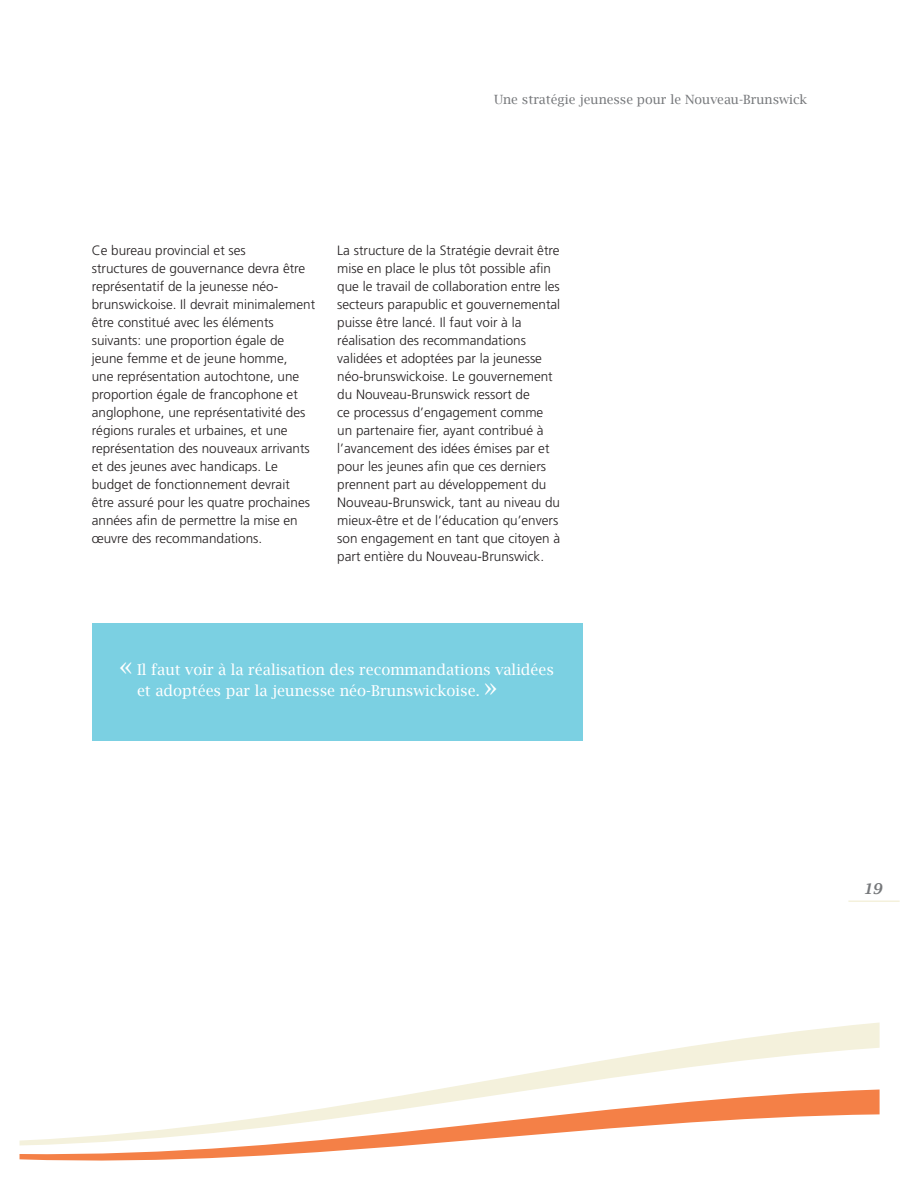
<style>
.page{position:relative;width:918px;height:1188px;background:#fff}
.page>*{position:absolute;margin:0;border:0;box-sizing:border-box;transform-origin:0 0}
.t1{font:15px/21px "Lucida Bright";color:#fff}
.t2{font:italic 600 15px "Lucida Bright";color:#76787b}
.t3{font:300 13.5px/18px "Frutiger";color:#231f20}
.t4{font:12.75px "Lucida Bright";color:#76787b}
.s1{font-size:27px}
</style>
<div class="page">
<hr style="left:848px;top:900px;width:52px;height:2px;background:#f4f1dc">
<svg style="left:20px;top:1145px;width:392px;height:16px"></svg>
<svg style="left:20px;top:1023px;width:860px;height:122px"></svg>
<div style="left:92px;top:624px;width:491px;height:117px;background:#7bd0e2"></div>
<p class="t4" style="left:494px;top:92px;width:315px">Une stratégie jeunesse pour le Nouveau-Brunswick</p>
<p class="t3" style="left:92px;top:242px;width:225px">Ce bureau provincial et ses<br>structures de gouvernance devra être représentatif de la jeunesse néo&shy;brunswickoise. Il devrait minimalement être constitué avec les éléments suivants: une proportion égale de jeune femme et de jeune homme,<br>une représentation autochtone, une proportion égale de francophone et anglophone, une représentativité des régions rurales et urbaines, et une représentation des nouveaux arrivants et des jeunes avec handicaps. Le budget de fonctionnement devrait être assuré pour les quatre prochaines années afin de permettre la mise en œuvre des recommandations.</p>
<p class="t3" style="left:337px;top:242px;width:225px">La structure de la Stratégie devrait être mise en place le plus tôt possible afin que le travail de collaboration entre les secteurs parapublic et gouvernemental puisse être lancé. Il faut voir à la réalisation des recommandations validées et adoptées par la jeunesse néo-brunswickoise. Le gouvernement du Nouveau-Brunswick ressort de<br>ce processus d’engagement comme un partenaire fier, ayant contribué à l’avancement des idées émises par et pour les jeunes afin que ces derniers prennent part au développement du Nouveau-Brunswick, tant au niveau du mieux-être et de l’éducation qu’envers son engagement en tant que citoyen à part entière du Nouveau-Brunswick.</p>
<p class="t1" style="left:137px;top:659px;width:419px;text-indent:-18px"><span class="s1">«</span> Il faut voir à la réalisation des recommandations validées et adoptées par la jeunesse néo-Brunswickoise. <span class="s1">»</span></p>
<p class="t2" style="left:863px;top:879px;width:21px">19</p>
</div>
